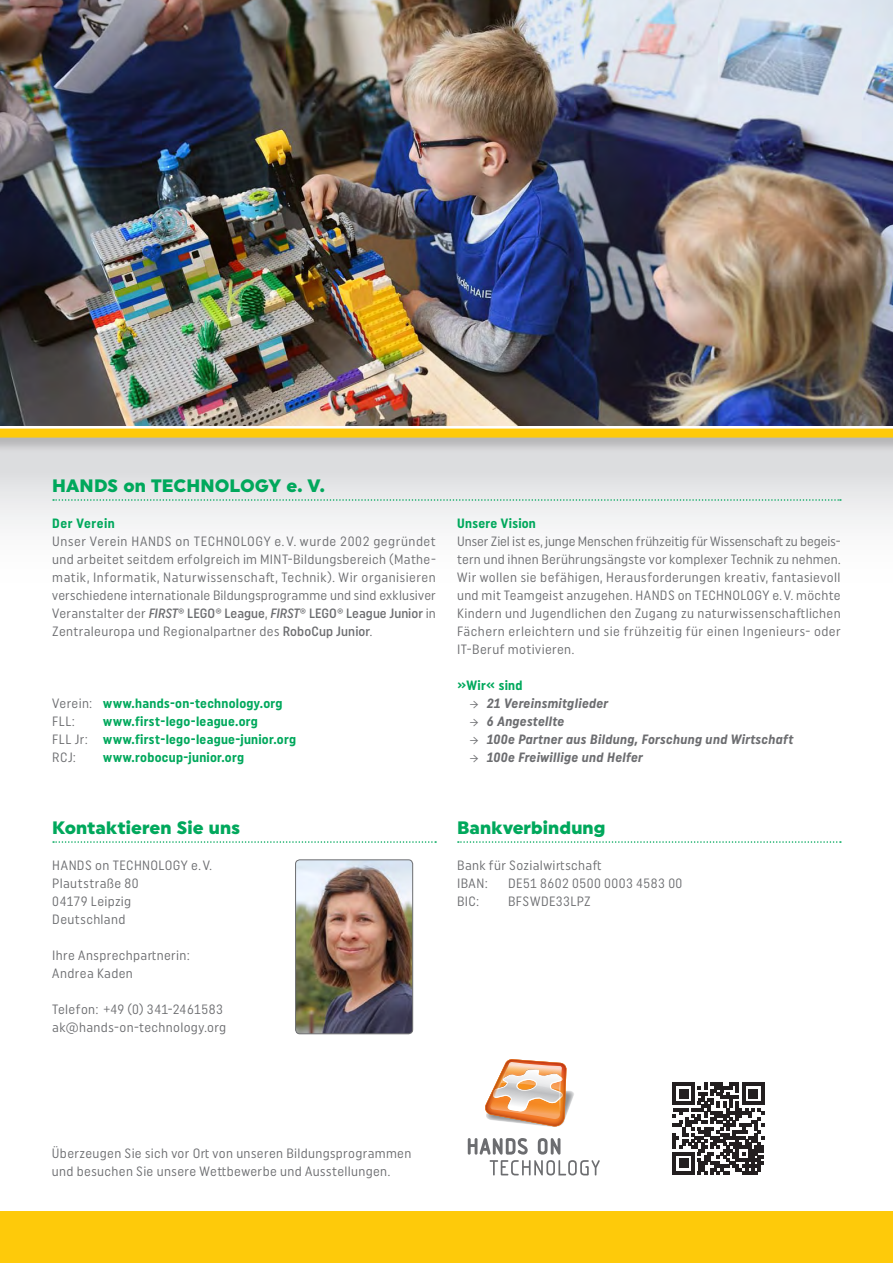
<style>
.page{position:relative;width:893px;height:1263px;background:#fff}
.page>*{position:absolute;margin:0;border:0;box-sizing:border-box;transform-origin:0 0}
.t1{font:900 18px "Uniform";letter-spacing:.005em;color:#00a85c}
.t2{font:13.5px/18px "Uniform Condensed";letter-spacing:.025em;color:#6c6d70}
.t3{font:700 13.5px/18px "Uniform Condensed";letter-spacing:.02em;color:#00a85c}
.t4{font:700 13.5px "Uniform Italic Con";letter-spacing:.025em;color:#6c6d70}
.s1{font-family:"Uniform Italic Con";font-weight:500}
.s2{font-weight:500}
.s3{font-weight:400;color:#6c6d70}
.s4{font-family:"Minion Pro";font-weight:400}
</style>
<div class="page">
<div style="left:0;top:435px;width:893px;height:489px;background:#231f20;opacity:.2"></div>
<img style="left:0;top:0;width:893px;height:425px">
<img style="left:296px;top:860px;width:117px;height:174px">
<div style="left:295px;top:859px;width:118px;height:175px;border:1px solid #6c6d70;border-radius:4px"></div>
<svg style="left:673px;top:1083px;width:91px;height:91px"></svg>
<hr style="left:742px;top:1083px;width:22px;height:3px;background:#231f20">
<div style="left:0;top:1212px;width:893px;height:51px;background:#feca0a"></div>
<svg style="left:468px;top:1138px;width:132px;height:37px"></svg>
<svg style="left:485px;top:1059px;width:89px;height:68px"></svg>
<div style="left:0;top:429px;width:893px;height:9px;background:#feca0a"></div>
<svg style="left:53px;top:499px;width:788px;height:2px;background:#abd8c5"></svg>
<svg style="left:53px;top:841px;width:383px;height:2px"></svg>
<svg style="left:458px;top:841px;width:383px;height:2px"></svg>
<h1 class="t1" style="left:52px;top:474px;width:274px">HANDS on TECHNOLOGY e. V.</h1>
<p class="t3" style="left:52px;top:514px;width:64px">Der Verein</p>
<p class="t2" style="left:52px;top:532px;width:385px;text-align:justify">Unser Verein HANDS on TECHNOLOGY e. V. wurde 2002 gegründet und arbeitet seitdem erfolgreich im MINT-Bildungsbereich (Mathe&shy;matik, Informatik, Naturwissenschaft, Technik). Wir organisieren verschiedene internationale Bildungsprogramme und sind exklusiver Veranstalter der <span class="s1">FIRST</span><span class="s2">® LEGO® League</span>, <span class="s1">FIRST</span><span class="s2">® LEGO® League Junior</span> in Zentraleuropa und Regionalpartner des <span class="s2">RoboCup Junior</span>.</p>
<p class="t3" style="left:52px;top:694px;width:232px"><span class="s3">Verein:</span> www.hands-on-technology.org<br><span class="s3">FLL:</span></p>
<p class="t3" style="left:52px;top:712px;width:245px;text-indent:51px">www.first-lego-league.org<br><span class="s3">FLL Jr:</span> www.first-lego-league-junior.org<br><span class="s3">RCJ:</span></p>
<p class="t3" style="left:103px;top:748px;width:142px">www.robocup-junior.org</p>
<p class="t3" style="left:457px;top:514px;width:80px">Unsere Vision</p>
<p class="t2" style="left:457px;top:532px;width:385px;text-align:justify">Unser Ziel ist es, junge Menschen frühzeitig für Wissenschaft zu begeis&shy;tern und ihnen Berührungsängste vor komplexer Technik zu nehmen.<br>Wir wollen sie befähigen, Herausforderungen kreativ, fantasievoll und mit Teamgeist anzugehen. HANDS on TECHNOLOGY e. V. möchte Kindern und Jugendlichen den Zugang zu naturwissenschaftlichen Fächern erleichtern und sie frühzeitig für einen Ingenieurs- oder IT-Beruf motivieren.</p>
<p class="t3" style="left:457px;top:676px;width:67px">»Wir« sind</p>
<p class="t4" style="left:470px;top:695px;width:140px"><span class="s4">→</span> 21 Vereinsmitglieder</p>
<p class="t4" style="left:470px;top:713px;width:96px"><span class="s4">→</span> 6 Angestellte</p>
<p class="t4" style="left:470px;top:731px;width:325px"><span class="s4">→</span> 100e Partner aus Bildung, Forschung und Wirtschaft</p>
<p class="t4" style="left:470px;top:749px;width:175px"><span class="s4">→</span> 100e Freiwillige und Helfer</p>
<h1 class="t1" style="left:52px;top:816px;width:189px">Kontaktieren Sie uns</h1>
<p class="t2" style="left:52px;top:856px;width:161px">HANDS on TECHNOLOGY e. V.<br>Plautstraße 80<br>04179 Leipzig<br>Deutschland</p>
<p class="t2" style="left:52px;top:946px;width:139px">Ihre Ansprechpartnerin:<br>Andrea Kaden</p>
<p class="t2" style="left:52px;top:1000px;width:176px">Telefon: +49 (0) 341-2461583 ak@hands-on-technology.org</p>
<h1 class="t1" style="left:457px;top:816px;width:150px">Bankverbindung</h1>
<p class="t2" style="left:457px;top:856px;width:146px">Bank für Sozialwirtschaft<br>IBAN:</p>
<p class="t2" style="left:508px;top:874px;width:176px">DE51 8602 0500 0003 4583 00</p>
<p class="t2" style="left:457px;top:892px;width:23px">BIC:</p>
<p class="t2" style="left:508px;top:892px;width:84px">BFSWDE33LPZ</p>
<p class="t2" style="left:52px;top:1144px;width:361px">Überzeugen Sie sich vor Ort von unseren Bildungsprogrammen und besuchen Sie unsere Wettbewerbe und Ausstellungen.</p>
</div>
